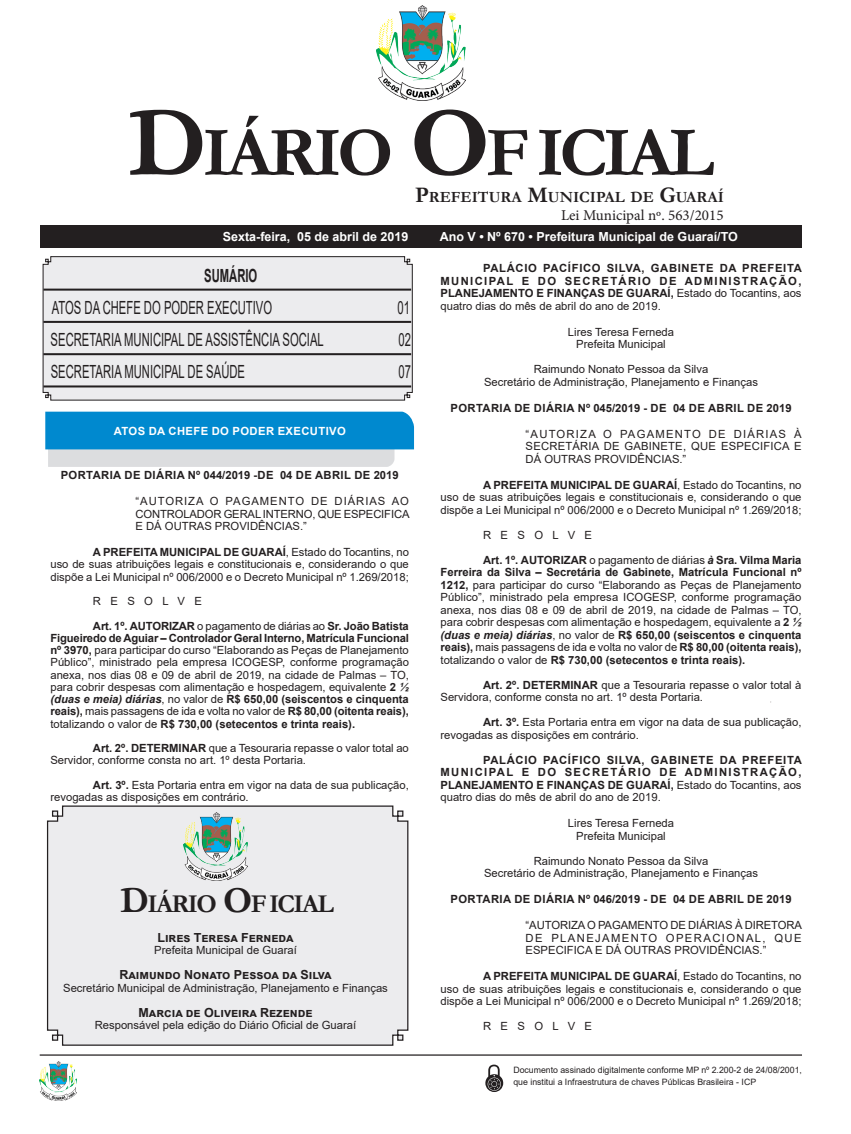
<style>
.page{position:relative;width:851px;height:1134px;background:#fff}
.page>*{position:absolute;margin:0;border:0;box-sizing:border-box;transform-origin:0 0}
.CORPO_DE_TEXTO{font:700 70.88px "Garamond";letter-spacing:-.06em;color:#231f20}
.CORPO_DE_TEXTO-2{font:700 25.88px "Garamond";letter-spacing:-.06em;color:#231f20}
.Nome_Secretário{font:18.12px "Arial";color:#231f20;scale:.62 1}
.Nome_Secretário-2{font:700 18.12px "Arial";color:#231f20;scale:.62 1}
.CORPO_DE_TEXTO-3{font:700 15.62px "Garamond";color:#231f20}
.t1{font:15px "Minion Pro";color:#231f20}
.t2{font:700 12.5px "Arial";color:#fff}
.Assinatura{font:700 12.5px "Arial";color:#231f20}
.CORPO_DE_TEXTO-4{font:11.25px/12.5px "Arial";color:#231f20;text-align:justify}
.Assinatura-2{font:11.25px "Arial";color:#231f20}
.CORPO_DE_TEXTO-5{font:700 11.25px/12.5px "Arial";color:#231f20;text-align:justify}
.EMENTA{font:11.25px/12.5px "Arial";color:#231f20;text-align:justify}
.TITULOS{font:700 11.25px "Arial";letter-spacing:.035em;color:#231f20}
.Chancela2{font:700 11.25px "Arial";letter-spacing:.035em;color:#fff}
.CORPO_DE_TEXTO-6{font:8.75px/12.5px "Arial";color:#231f20}
.s1{font-size:101.25px}
.s2{font-size:22.38px}
.s3{font-family:"Myriad Pro";font-weight:400;font-size:11.25px;color:#231f20}
.s4{font-weight:700}
.s5{font-weight:700;font-style:italic}
.s6{font-size:36.88px}
.s7{font-weight:400}
</style>
<div class="page">
<div style="left:40px;top:225px;width:761px;height:22px;background:#231f20"></div>
<svg style="left:45px;top:412px;width:369px;height:55px;background:#47a4d4"></svg>
<hr style="left:40px;top:1054px;width:761px;height:2px;background:#231f20">
<img style="left:376px;top:5px;width:89px;height:95px">
<img style="left:40px;top:1061px;width:37px;height:39px">
<svg style="left:485px;top:1065px;width:18px;height:27px"></svg>
<div style="left:46px;top:805px;width:363px;height:241px;background:#ececee"></div>
<img style="left:183px;top:812px;width:64px;height:68px">
<svg style="left:42px;top:256px;width:371px;height:145px;background:#dddcde"></svg>
<p class="CORPO_DE_TEXTO" style="left:128px;top:105px;width:587px"><span class="s1">D</span>IÁRIO <span class="s1">O</span>F ICIAL</p>
<p class="CORPO_DE_TEXTO-3" style="left:415px;top:186px;width:310px"><span class="s2">P</span>REFEITURA <span class="s2">M</span>UNICIPAL DE <span class="s2">G</span>UARAÍ</p>
<p class="t1" style="left:561px;top:205px;width:164px">Lei Municipal nº. 563/2015</p>
<p class="EMENTA" style="left:373px;top:166px;width:5px">“</p>
<p class="t2" style="left:223px;top:228px;width:187px">Sexta-feira, 05 de abril de 2019</p>
<p class="t2" style="left:439px;top:228px;width:303px">Ano V • Nº 670 • Prefeitura Municipal de Guaraí/TO<span class="s3">/</span></p>
<p class="Nome_Secretário-2" style="left:204px;top:262px;width:87px">SUMÁRIO</p>
<p class="Nome_Secretário" style="left:52px;top:295px;width:357px">ATOS DA CHEFE DO PODER EXECUTIVO</p>
<p class="Nome_Secretário" style="left:397px;top:295px;width:22px">01</p>
<p class="Nome_Secretário" style="left:51px;top:327px;width:442px">SECRETARIA MUNICIPAL DE ASSISTÊNCIA SOCIAL</p>
<p class="Nome_Secretário" style="left:398px;top:327px;width:22px">02</p>
<p class="Nome_Secretário" style="left:51px;top:360px;width:315px">SECRETARIA MUNICIPAL DE SAÚDE</p>
<p class="Nome_Secretário" style="left:398px;top:360px;width:22px">07</p>
<p class="Chancela2" style="left:114px;top:423px;width:233px">ATOS DA CHEFE DO PODER EXECUTIVO</p>
<p class="TITULOS" style="left:61px;top:467px;width:339px">PORTARIA DE DIÁRIA Nº 044/2019 -DE 04 DE ABRIL DE 2019</p>
<p class="EMENTA" style="left:135px;top:495px;width:275px">“AUTORIZA O PAGAMENTO DE DIÁRIAS AO CONTROLADOR GERAL INTERNO, QUE ESPECIFICA E DÁ OUTRAS PROVIDÊNCIAS.”</p>
<p class="CORPO_DE_TEXTO-4" style="left:50px;top:546px;width:360px;text-indent:43px"><span class="s4">A PREFEITA MUNICIPAL DE GUARAÍ</span>, Estado do Tocantins, no uso de suas atribuições legais e constitucionais e, considerando o que dispõe a Lei Municipal nº 006/2000 e o Decreto Municipal nº 1.269/2018;</p>
<p class="CORPO_DE_TEXTO-4" style="left:93px;top:595px;width:111px">R E S O L V E</p>
<p class="CORPO_DE_TEXTO-4" style="left:50px;top:619px;width:360px;text-indent:43px"><span class="s4">Art. 1º. AUTORIZAR</span> o pagamento de diárias ao <span class="s4">Sr. João Batista Figueiredo de Aguiar – Controlador Geral Interno, Matrícula Funcional nº 3970,</span> para participar do curso “Elaborando as Peças de Planejamento Público”, ministrado pela empresa ICOGESP, conforme programação anexa, nos dias 08 e 09 de abril de 2019, na cidade de Palmas – TO, para cobrir despesas com alimentação e hospedagem, equivalente <span class="s4">2</span> <span class="s5">½ (duas e meia) diárias</span>, no valor de <span class="s4">R$ 650,00 (seiscentos e cinquenta reais),</span> mais passagens de ida e volta no valor de <span class="s4">R$ 80,00 (oitenta reais), </span>totalizando o valor de <span class="s4">R$ 730,00 (setecentos e trinta reais).</span></p>
<p class="CORPO_DE_TEXTO-4" style="left:50px;top:742px;width:360px;text-indent:43px"><span class="s4">Art. 2º. DETERMINAR</span> que a Tesouraria repasse o valor total ao<br>Servidor, conforme consta no art. 1º desta Portaria.</p>
<p class="CORPO_DE_TEXTO-4" style="left:50px;top:779px;width:360px;text-indent:43px"><span class="s4">Art. 3º.</span> Esta Portaria entra em vigor na data de sua publicação, revogadas as disposições em contrário.</p>
<p class="CORPO_DE_TEXTO-2" style="left:120px;top:886px;width:215px"><span class="s6">D</span>IÁRIO <span class="s6">O</span>F ICIAL</p>
<p class="Assinatura" style="left:157px;top:928px;width:137px">Lires Teresa Ferneda</p>
<p class="Assinatura-2" style="left:154px;top:942px;width:144px">Prefeita Municipal de Guaraí</p>
<p class="Assinatura" style="left:119px;top:966px;width:213px">Raimundo Nonato Pessoa da Silva</p>
<p class="Assinatura-2" style="left:63px;top:980px;width:326px">Secretário Municipal de Administração, Planejamento e Finanças</p>
<p class="Assinatura" style="left:138px;top:1003px;width:175px">Marcia de Oliveira Rezende</p>
<p class="Assinatura-2" style="left:95px;top:1017px;width:263px">Responsável pela edição do Diário Oficial de Guaraí</p>
<p class="CORPO_DE_TEXTO-5" style="left:440px;top:262px;width:363px;text-indent:43px">PALÁCIO PACÍFICO SILVA, GABINETE DA PREFEITA MUNICIPAL E DO SECRETÁRIO DE ADMINISTRAÇÃO, PLANEJAMENTO E FINANÇAS DE GUARAÍ, <span class="s7">Estado do Tocantins, aos quatro dias do mês de abril do ano de 2019.</span></p>
<p class="Assinatura-2" style="left:568px;top:324px;width:108px">Lires Teresa Ferneda</p>
<p class="Assinatura-2" style="left:576px;top:337px;width:91px">Prefeita Municipal</p>
<p class="Assinatura-2" style="left:533px;top:362px;width:176px">Raimundo Nonato Pessoa da Silva</p>
<p class="Assinatura-2" style="left:484px;top:374px;width:275px">Secretário de Administração, Planejamento e Finanças</p>
<p class="TITULOS" style="left:450px;top:400px;width:342px">PORTARIA DE DIÁRIA Nº 045/2019 - DE 04 DE ABRIL DE 2019</p>
<p class="EMENTA" style="left:525px;top:428px;width:277px">“AUTORIZA O PAGAMENTO DE DIÁRIAS À SECRETÁRIA DE GABINETE, QUE ESPECIFICA E DÁ OUTRAS PROVIDÊNCIAS.”</p>
<p class="CORPO_DE_TEXTO-4" style="left:440px;top:479px;width:362px;text-indent:43px"><span class="s4">A PREFEITA MUNICIPAL DE GUARAÍ</span>, Estado do Tocantins, no uso de suas atribuições legais e constitucionais e, considerando o que dispõe a Lei Municipal nº 006/2000 e o Decreto Municipal nº 1.269/2018;</p>
<p class="CORPO_DE_TEXTO-4" style="left:483px;top:529px;width:111px">R E S O L V E</p>
<p class="CORPO_DE_TEXTO-4" style="left:440px;top:554px;width:362px;text-indent:43px"><span class="s4">Art. 1º. AUTORIZAR</span> o pagamento de diárias <span class="s5">à</span> <span class="s4">Sra. Vilma Maria Ferreira da Silva – Secretária de Gabinete, Matrícula Funcional nº 1212,</span> para participar do curso “Elaborando as Peças de Planejamento Público”, ministrado pela empresa ICOGESP, conforme programação anexa, nos dias 08 e 09 de abril de 2019, na cidade de Palmas – TO, para cobrir despesas com alimentação e hospedagem, equivalente a <span class="s4">2</span> <span class="s5">½ (duas e meia) diárias</span>, no valor de <span class="s4">R$ 650,00 (seiscentos e cinquenta reais),</span> mais passagens de ida e volta no valor de <span class="s4">R$ 80,00 (oitenta reais), </span>totalizando o valor de <span class="s4">R$ 730,00 (setecentos e trinta reais).</span></p>
<p class="CORPO_DE_TEXTO-4" style="left:440px;top:679px;width:362px;text-indent:43px"><span class="s4">Art. 2º. DETERMINAR</span> que a Tesouraria repasse o valor total à<br>Servidora, conforme consta no art. 1º desta Portaria.</p>
<p class="CORPO_DE_TEXTO-4" style="left:440px;top:716px;width:362px;text-indent:43px"><span class="s4">Art. 3º.</span> Esta Portaria entra em vigor na data de sua publicação, revogadas as disposições em contrário.</p>
<p class="CORPO_DE_TEXTO-5" style="left:440px;top:754px;width:363px;text-indent:43px">PALÁCIO PACÍFICO SILVA, GABINETE DA PREFEITA MUNICIPAL E DO SECRETÁRIO DE ADMINISTRAÇÃO, PLANEJAMENTO E FINANÇAS DE GUARAÍ, <span class="s7">Estado do Tocantins, aos quatro dias do mês de abril do ano de 2019.</span></p>
<p class="Assinatura-2" style="left:568px;top:816px;width:108px">Lires Teresa Ferneda</p>
<p class="Assinatura-2" style="left:576px;top:828px;width:91px">Prefeita Municipal</p>
<p class="Assinatura-2" style="left:533px;top:853px;width:176px">Raimundo Nonato Pessoa da Silva</p>
<p class="Assinatura-2" style="left:484px;top:866px;width:275px">Secretário de Administração, Planejamento e Finanças</p>
<p class="TITULOS" style="left:450px;top:891px;width:342px">PORTARIA DE DIÁRIA Nº 046/2019 - DE 04 DE ABRIL DE 2019</p>
<p class="EMENTA" style="left:525px;top:919px;width:278px">“AUTORIZA O PAGAMENTO DE DIÁRIAS À DIRETORA DE PLANEJAMENTO OPERACIONAL, QUE ESPECIFICA E DÁ OUTRAS PROVIDÊNCIAS.”</p>
<p class="CORPO_DE_TEXTO-4" style="left:440px;top:970px;width:362px;text-indent:43px"><span class="s4">A PREFEITA MUNICIPAL DE GUARAÍ</span>, Estado do Tocantins, no uso de suas atribuições legais e constitucionais e, considerando o que dispõe a Lei Municipal nº 006/2000 e o Decreto Municipal nº 1.269/2018;</p>
<p class="CORPO_DE_TEXTO-4" style="left:483px;top:1020px;width:111px">R E S O L V E</p>
<p class="CORPO_DE_TEXTO-6" style="left:513px;top:1063px;width:290px">Documento assinado digitalmente conforme MP nº 2.200-2 de 24/08/2001, que institui a Infraestrutura de chaves Públicas Brasileira - ICP</p>
</div>
